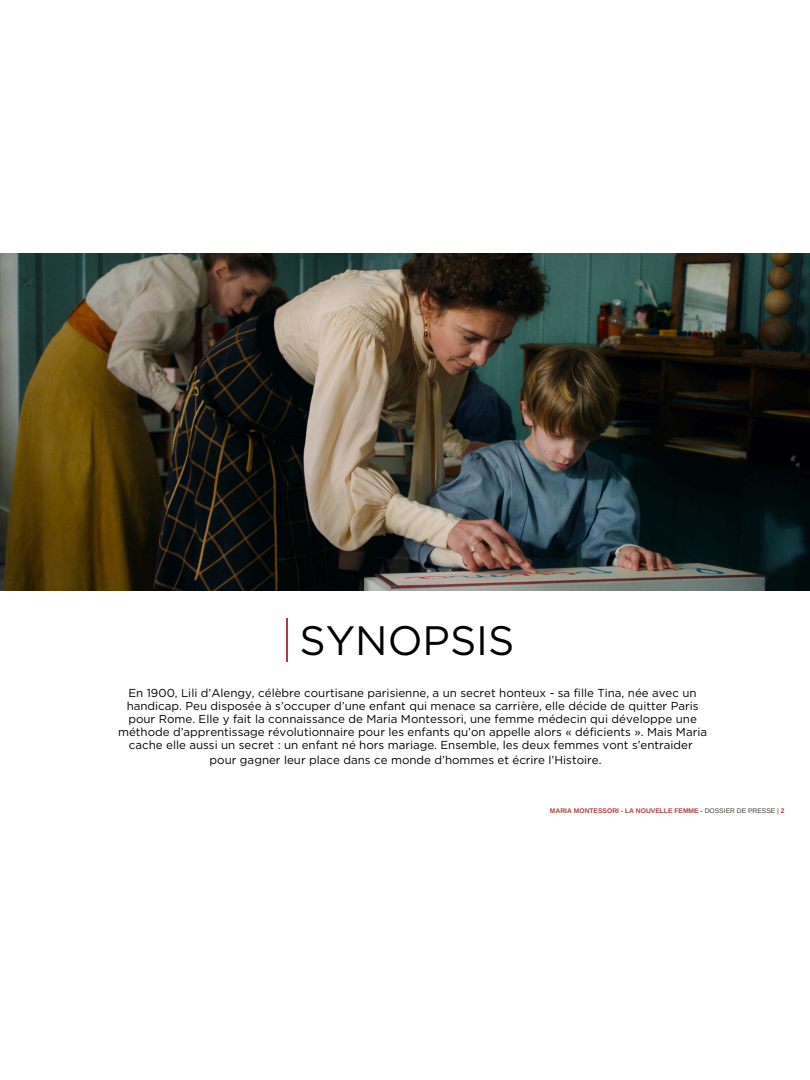
<style>
.page{position:relative;width:810px;height:1080px;background:#fff}
.page>*{position:absolute;margin:0;border:0;box-sizing:border-box;transform-origin:0 0}
.t1{font:41.06px "Gotham";color:#000}
.t2{font:11.56px/13px "Gotham";color:#000;text-align:center}
.t3{font:700 6.75px "Arimo";color:#b13b3c}
.s1{color:#453b31}
.s2{font-weight:400;color:#453b31}
</style>
<div class="page">
<img style="left:0;top:254px;width:810px;height:337px">
<hr style="left:286px;top:618px;width:2px;height:43px;background:#b13b3c">
<p class="t1" style="left:300px;top:615px;width:216px">SYNOPSIS</p>
<h2 class="t2" style="left:118px;top:686px;width:590px">En 1900, Lili d’Alengy, célèbre courtisane parisienne, a un secret honteux - sa fille Tina, née avec un handicap. Peu disposée à s’occuper d’une enfant qui menace sa carrière, elle décide de quitter Paris pour Rome. Elle y fait la connaissance de Maria Montessori, une femme médecin qui développe une méthode d’apprentissage révolutionnaire pour les enfants qu’on appelle alors « déficients ». Mais Maria cache elle aussi un secret : un enfant né hors mariage. Ensemble, les deux femmes vont s’entraider</h2>
<h2 class="t2" style="left:210px;top:754px;width:393px">pour gagner leur place dans ce monde d’hommes et écrire l’Histoire.</h2>
<h1 class="t3" style="left:550px;top:807px;width:236px">MARIA MONTESSORI - LA NOUVELLE FEMME <span class="s1">-</span> <span class="s2">DOSSIER DE PRESSE |</span> 2</h1>
</div>
